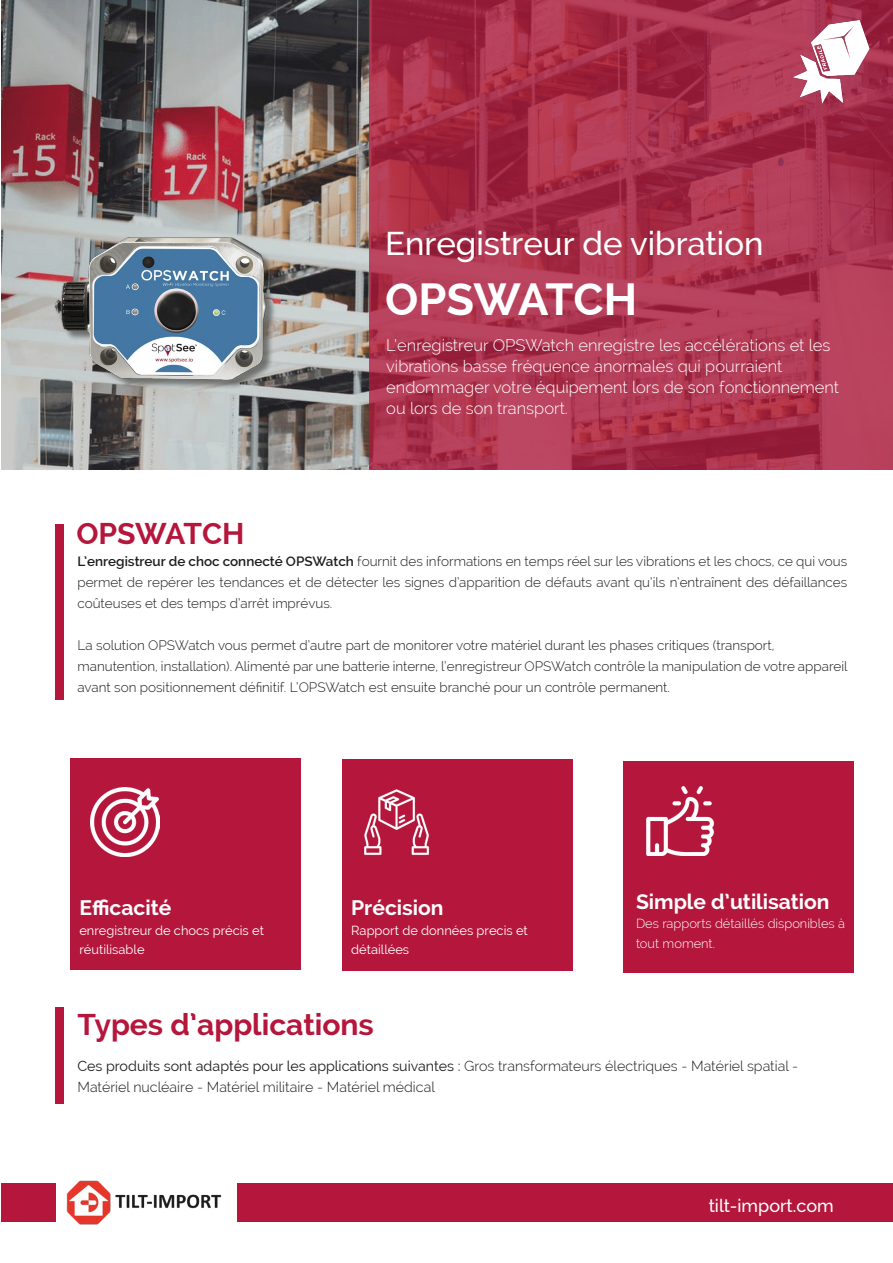
<style>
.page{position:relative;width:893px;height:1263px;background:#fff}
.page>*{position:absolute;margin:0;border:0;box-sizing:border-box;transform-origin:0 0}
.t1{font:700 45px "Raleway";color:#fff}
.t2{font:500 33px "Raleway";color:#fff}
.t3{font:700 30px "Raleway";color:#b5163b}
.t4{font:700 21px "Raleway";color:#fff}
.t5{font:500 18px "Raleway";color:#fff}
.t6{font:300 16.5px "Raleway";color:#fff}
.t7{font:300 14.25px/21px "Raleway";color:#1d1d1b}
.t8{font:300 13.5px/21px "Raleway";color:#1d1d1b;text-align:justify}
.t9{font:12.9px "Raleway";color:#fff}
.t10{font:300 12.9px/19.4px "Raleway";color:#fff}
.s1{font-weight:600}
.s2{font-weight:400}
</style>
<div class="page">
<img style="left:1px;top:0;width:892px;height:470px">
<svg style="left:370px;top:0;width:523px;height:469px"></svg>
<img style="left:769px;top:0;width:124px;height:124px">
<div style="left:237px;top:1183px;width:656px;height:39px;background:#b5163b"></div>
<div style="left:1px;top:1183px;width:54px;height:39px;background:#b5163b"></div>
<img style="left:66px;top:1180px;width:156px;height:45px">
<div style="left:56px;top:238px;width:221px;height:152px;background:#1d1d1b;opacity:.5"></div>
<img style="left:51px;top:230px;width:219px;height:152px">
<div style="left:55px;top:524px;width:9px;height:176px;background:#b5163b"></div>
<div style="left:55px;top:1007px;width:9px;height:96px;background:#b5163b"></div>
<div style="left:70px;top:758px;width:231px;height:212px;background:#b5163b"></div>
<div style="left:623px;top:761px;width:230px;height:212px;background:#b5163b"></div>
<div style="left:343px;top:759px;width:230px;height:211px;background:#b5163b"></div>
<img style="left:90px;top:787px;width:69px;height:69px">
<img style="left:364px;top:789px;width:66px;height:66px">
<img style="left:646px;top:787px;width:68px;height:69px">
<p class="t3" style="left:76px;top:516px;width:170px">OPSWATCH</p>
<p class="t2" style="left:385px;top:224px;width:380px">Enregistreur de vibration</p>
<p class="t1" style="left:385px;top:273px;width:254px">OPSWATCH</p>
<p class="t6" style="left:386px;top:336px;width:446px">L’enregistreur OPSWatch enregistre les accélérations et les</p>
<p class="t6" style="left:386px;top:357px;width:398px">vibrations basse fréquence anormales qui pourraient</p>
<p class="t6" style="left:386px;top:378px;width:454px">endommager votre équipement lors de son fonctionnement</p>
<p class="t6" style="left:386px;top:399px;width:183px">ou lors de son transport.</p>
<p class="t8" style="left:77px;top:550px;width:771px"><span class="s1">L’enregistreur de choc connecté OPSWatch</span> fournit des informations en temps réel sur les vibrations et les chocs, ce qui vous permet de repérer les tendances et de détecter les signes d’apparition de défauts avant qu’ils n’entraînent des défaillances coûteuses et des temps d’arrêt imprévus.</p>
<p class="t8" style="left:77px;top:634px;width:698px">La solution OPSWatch vous permet d’autre part de monitorer votre matériel durant les phases critiques (transport,</p>
<p class="t8" style="left:77px;top:655px;width:772px">manutention, installation). Alimenté par une batterie interne, l’enregistreur OPSWatch contrôle la manipulation de votre appareil avant son positionnement définitif. L’OPSWatch est ensuite branché pour un contrôle permanent.</p>
<p class="t4" style="left:79px;top:896px;width:93px">Efficacité</p>
<p class="t9" style="left:79px;top:922px;width:186px">enregistreur de chocs précis et</p>
<p class="t9" style="left:79px;top:942px;width:67px">réutilisable</p>
<p class="t4" style="left:351px;top:896px;width:94px">Précision</p>
<p class="t9" style="left:351px;top:922px;width:178px">Rapport de données precis et</p>
<p class="t9" style="left:351px;top:942px;width:59px">détaillées</p>
<p class="t3" style="left:77px;top:1007px;width:298px">Types d’applications</p>
<p class="t4" style="left:636px;top:890px;width:195px">Simple d’utilisation</p>
<p class="t10" style="left:636px;top:914px;width:211px">Des rapports détaillés disponibles à tout moment.</p>
<p class="t7" style="left:77px;top:1055px;width:722px"><span class="s2">Ces produits sont adaptés pour les applications suivantes :</span> Gros transformateurs électriques - Matériel spatial -<br>Matériel nucléaire - Matériel militaire - Matériel médical</p>
<h3 class="t5" style="left:709px;top:1195px;width:126px">tilt-import.com</h3>
</div>
